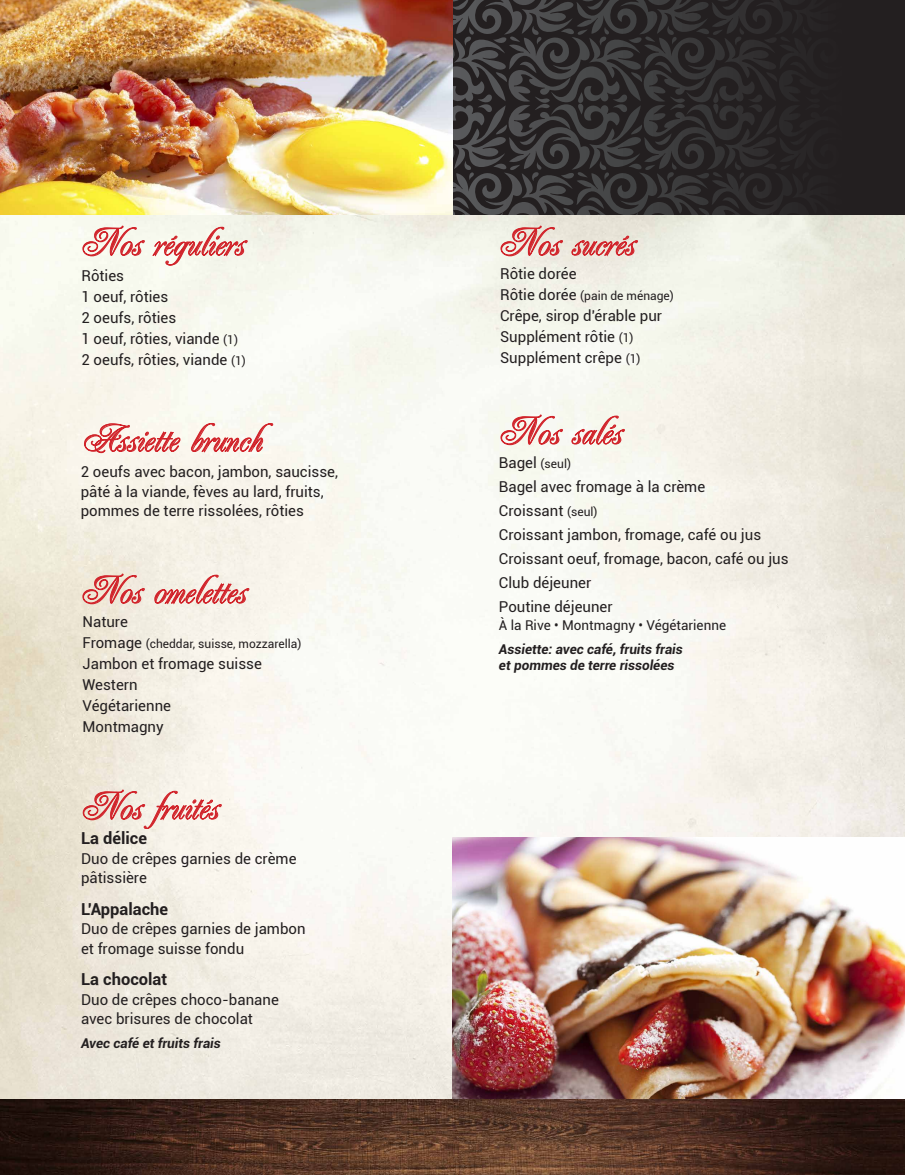
<style>
.page{position:relative;width:905px;height:1175px;background:#fff}
.page>*{position:absolute;margin:0;border:0;box-sizing:border-box;transform-origin:0 0}
.t1{font:39px "Renaissance";color:#d1232a}
.t2{font:700 16.5px "Roboto";color:#231f20}
.t3{font:15px/21px "Roboto";color:#231f20}
.t4{font:italic 700 13.5px/16.2px "Roboto";color:#231f20}
.t5{font:13.5px "Roboto";color:#231f20}
.t6{font:12px "Roboto";color:#231f20}
.s1{font-size:12px}
.s2{font-size:15px}
</style>
<div class="page">
<svg style="left:452px;top:0;width:452px;height:215px;background:#2f2d2e"></svg>
<svg style="left:711px;top:0;width:193px;height:36px;background:#252223"></svg>
<img style="left:0;top:0;width:452px;height:215px">
<img style="left:0;top:215px;width:904px;height:884px">
<svg style="left:82px;top:225px;width:63px;height:32px;background:#ecc0b9"></svg>
<svg style="left:152px;top:226px;width:96px;height:40px;background:#eed0c8"></svg>
<svg style="left:82px;top:573px;width:63px;height:31px;background:#e6b2a9"></svg>
<svg style="left:154px;top:574px;width:96px;height:40px;background:#eecbc4"></svg>
<svg style="left:500px;top:414px;width:63px;height:31px"></svg>
<svg style="left:571px;top:415px;width:54px;height:30px"></svg>
<svg style="left:500px;top:225px;width:63px;height:31px;background:#e5b4ae"></svg>
<svg style="left:571px;top:231px;width:67px;height:26px;background:#e3b6ae"></svg>
<svg style="left:84px;top:420px;width:189px;height:43px"></svg>
<svg style="left:82px;top:789px;width:140px;height:40px;background:#edc7c0"></svg>
<img style="left:453px;top:837px;width:451px;height:262px">
<img style="left:0;top:1099px;width:904px;height:75px">
<h1 class="t1" style="left:80px;top:221px;width:165px">Nos réguliers</h1>
<p class="t3" style="left:81px;top:264px;width:166px">Rôties<br>1 oeuf, rôties<br>2 oeufs, rôties<br>1 oeuf, rôties, viande <span class="s1">(1)<br></span>2 oeufs, rôties, viande <span class="s1">(1)</span></p>
<h1 class="t1" style="left:80px;top:417px;width:183px">Assiette brunch</h1>
<p class="t3" style="left:81px;top:461px;width:259px;line-height:19.5px">2 oeufs avec bacon, jambon, saucisse, pâté à la viande, fèves au lard, fruits, pommes de terre rissolées, rôties</p>
<h1 class="t1" style="left:80px;top:569px;width:167px">Nos omelettes</h1>
<p class="t3" style="left:83px;top:611px;width:47px">Nature</p>
<p class="t6" style="left:83px;top:635px;width:220px"><span class="s2">Fromage</span> (cheddar, suisse, mozzarella)</p>
<p class="t3" style="left:83px;top:653px;width:181px">Jambon et fromage suisse<br>Western<br>Végétarienne<br>Montmagny</p>
<h1 class="t1" style="left:80px;top:785px;width:139px">Nos fruités</h1>
<p class="t2" style="left:81px;top:826px;width:68px">La délice</p>
<p class="t3" style="left:81px;top:848px;width:217px;line-height:19.5px">Duo de crêpes garnies de crème pâtissière</p>
<p class="t2" style="left:81px;top:897px;width:89px">L'Appalache</p>
<p class="t3" style="left:81px;top:918px;width:226px;line-height:19.5px">Duo de crêpes garnies de jambon et fromage suisse fondu</p>
<p class="t2" style="left:81px;top:967px;width:88px">La chocolat</p>
<p class="t3" style="left:81px;top:989px;width:199px;line-height:19.5px">Duo de crêpes choco-banane avec brisures de chocolat</p>
<p class="t4" style="left:81px;top:1034px;width:141px">Avec café et fruits frais</p>
<h1 class="t1" style="left:498px;top:221px;width:137px">Nos sucrés</h1>
<p class="t3" style="left:500px;top:263px;width:78px">Rôtie dorée</p>
<p class="t6" style="left:500px;top:288px;width:175px"><span class="s2">Rôtie dorée</span> (pain de ménage)</p>
<p class="t3" style="left:500px;top:305px;width:163px">Crêpe, sirop d'érable pur<br>Supplément rôtie <span class="s1">(1)<br></span>Supplément crêpe <span class="s1">(1)</span></p>
<h1 class="t1" style="left:498px;top:410px;width:124px">Nos salés</h1>
<p class="t6" style="left:499px;top:455px;width:74px"><span class="s2">Bagel</span> (seul)</p>
<p class="t3" style="left:499px;top:474px;width:291px;line-height:24px">Bagel avec fromage à la crème<br>Croissant <span class="s1">(seul)<br></span>Croissant jambon, fromage, café ou jus<br>Croissant oeuf, fromage, bacon, café ou jus<br>Club déjeuner<br>Poutine déjeuner</p>
<p class="t5" style="left:499px;top:616px;width:228px">À la Rive • Montmagny • Végétarienne</p>
<p class="t4" style="left:499px;top:641px;width:185px">Assiette: avec café, fruits frais et pommes de terre rissolées</p>
</div>
